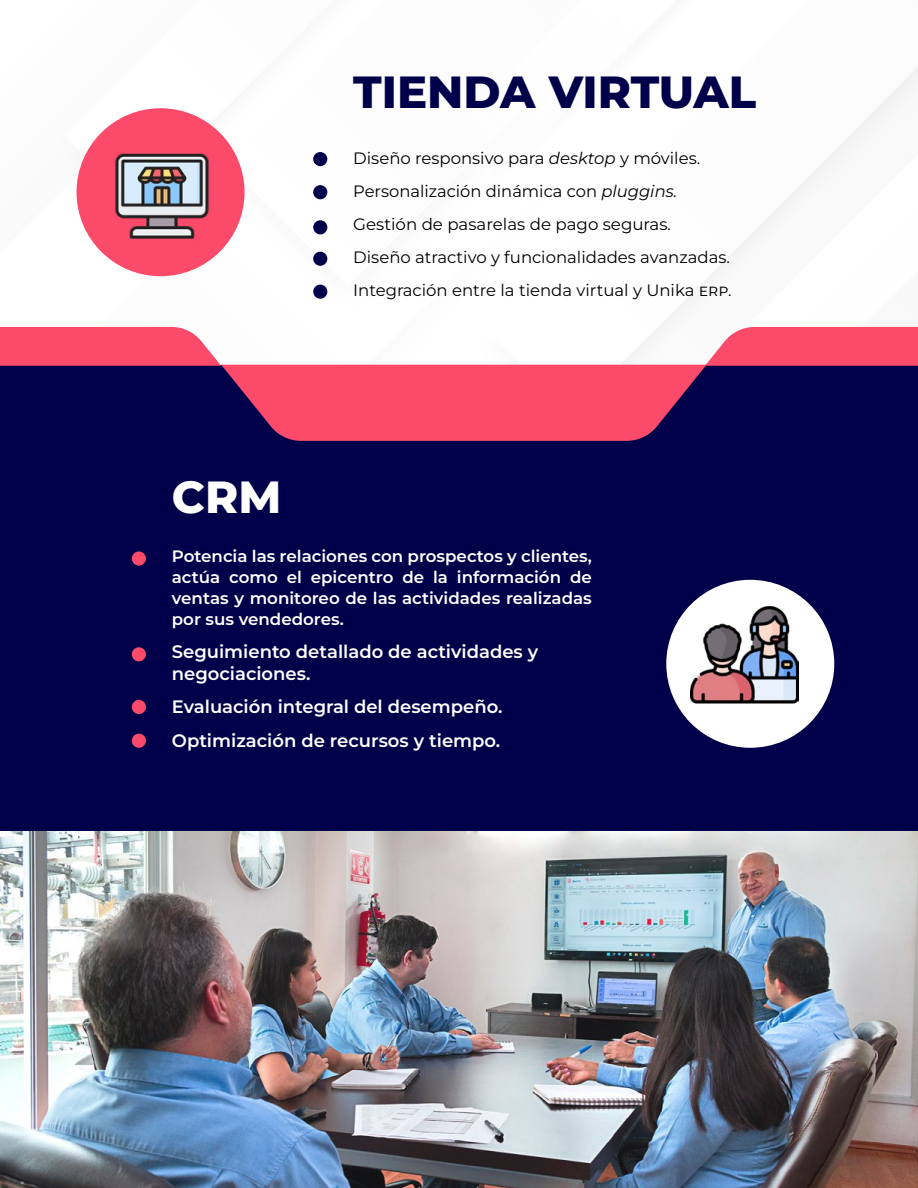
<style>
.page{position:relative;width:918px;height:1188px;background:#fff}
.page>*{position:absolute;margin:0;border:0;box-sizing:border-box;transform-origin:0 0}
.t1{font:800 45px "Montserrat";color:#00004a}
.t2{font:800 45px "Montserrat";color:#fff}
.t3{font:600 18px/21.6px "Montserrat";color:#fff}
.t4{font:16.5px/33px "Montserrat";color:#000}
.t5{font:600 16.5px/21px "Montserrat";color:#fff;text-align:justify}
.s1{font-style:italic}
</style>
<div class="page">
<div style="left:0;top:365px;width:918px;height:467px;background:#00004a"></div>
<div style="left:132px;top:551px;width:14px;height:15px;background:#fc4a6b;border-radius:50%"></div>
<div style="left:132px;top:647px;width:14px;height:14px;background:#fc4a6b;border-radius:50%"></div>
<div style="left:132px;top:700px;width:14px;height:14px;background:#fc4a6b;border-radius:50%"></div>
<div style="left:132px;top:734px;width:14px;height:14px;background:#fc4a6b;border-radius:50%"></div>
<img style="left:0;top:832px;width:918px;height:356px">
<div style="left:666px;top:580px;width:168px;height:168px;background:#fff;border-radius:50%"></div>
<img style="left:691px;top:601px;width:108px;height:103px">
<div style="left:313px;top:152px;width:14px;height:14px;background:#00004a;border-radius:50%"></div>
<div style="left:313px;top:285px;width:14px;height:14px;background:#00004a;border-radius:50%"></div>
<div style="left:313px;top:220px;width:14px;height:14px;background:#00004a;border-radius:50%"></div>
<div style="left:313px;top:252px;width:14px;height:14px;background:#00004a;border-radius:50%"></div>
<div style="left:313px;top:185px;width:14px;height:14px;background:#00004a;border-radius:50%"></div>
<div style="left:77px;top:108px;width:168px;height:168px;background:#fc4a6b;border-radius:50%"></div>
<img style="left:115px;top:153px;width:95px;height:86px">
<svg style="left:0;top:327px;width:918px;height:114px"></svg>
<h1 class="t1" style="left:353px;top:59px;width:405px">TIENDA VIRTUAL</h1>
<p class="t4" style="left:353px;top:141px;width:380px">Diseño responsivo para <span class="s1">desktop</span> y móviles.<br>Personalización dinámica con <span class="s1">pluggins.<br></span>Gestión de pasarelas de pago seguras.<br>Diseño atractivo y funcionalidades avanzadas.<br>Integración entre la tienda virtual y Unika Erp.</p>
<h1 class="t2" style="left:172px;top:464px;width:111px">CRM</h1>
<p class="t5" style="left:172px;top:545px;width:422px">Potencia las relaciones con prospectos y clientes, actúa como el epicentro de la información de ventas y monitoreo de las actividades realizadas por sus vendedores.</p>
<p class="t3" style="left:172px;top:640px;width:368px">Seguimiento detallado de actividades y negociaciones.</p>
<p class="t3" style="left:172px;top:689px;width:332px;line-height:33.6px">Evaluación integral del desempeño.<br>Optimización de recursos y tiempo.</p>
</div>
